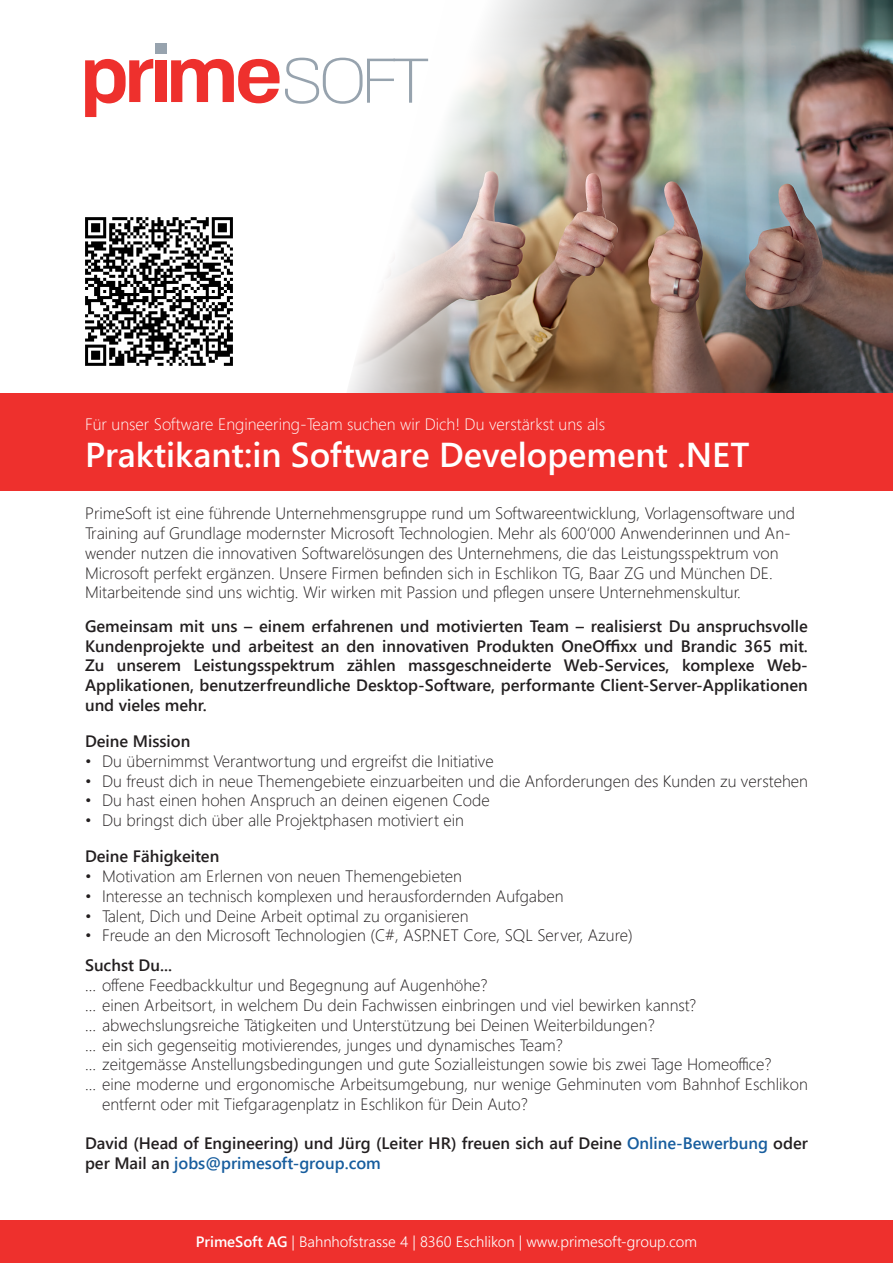
<style>
.page{position:relative;width:893px;height:1263px;background:#fff}
.page>*{position:absolute;margin:0;border:0;box-sizing:border-box;transform-origin:0 0}
.t1{font:600 34.5px "Segoe UI";color:#fff}
.t2{font:300 16.5px/19.8px "Segoe UI";color:#231f20}
.t3{font:600 16.5px/19.8px "Segoe UI";color:#231f20;text-align:justify}
.t4{font:300 16.5px "Segoe UI";color:#fff}
.t5{font:300 15px "Segoe UI";color:#fff}
.s1{color:#175d9e}
.s2{font-weight:600}
</style>
<div class="page">
<img style="left:346px;top:0;width:547px;height:394px">
<img style="left:85px;top:217px;width:148px;height:149px">
<div style="left:0;top:394px;width:893px;height:97px;background:#ee302d"></div>
<div style="left:0;top:1220px;width:893px;height:43px;background:#ee302d"></div>
<svg style="left:85px;top:59px;width:68px;height:58px"></svg>
<div style="left:155px;top:60px;width:12px;height:42px;background:#ee302d"></div>
<div style="left:155px;top:43px;width:12px;height:11px;background:#97a3ae"></div>
<svg style="left:171px;top:58px;width:257px;height:46px"></svg>
<p class="t4" style="left:85px;top:408px;width:521px">Für unser Software Engineering-Team suchen wir Dich! Du verstärkst uns als</p>
<p class="t1" style="left:85px;top:422px;width:666px">Praktikant:in Software Developement .NET</p>
<p class="t2" style="left:85px;top:502px;width:711px">PrimeSoft ist eine führende Unternehmensgruppe rund um Softwareentwicklung, Vorlagensoftware und Training auf Grundlage modernster Microsoft Technologien. Mehr als 600‘000 Anwenderinnen und An&shy;wender nutzen die innovativen Softwarelösungen des Unternehmens, die das Leistungsspektrum von Microsoft perfekt ergänzen. Unsere Firmen befinden sich in Eschlikon TG, Baar ZG und München DE.</p>
<p class="t2" style="left:85px;top:581px;width:657px">Mitarbeitende sind uns wichtig. Wir wirken mit Passion und pflegen unsere Unternehmenskultur.</p>
<p class="t3" style="left:85px;top:615px;width:724px">Gemeinsam mit uns – einem erfahrenen und motivierten Team – realisierst Du anspruchsvolle Kundenprojekte und arbeitest an den innovativen Produkten OneOffixx und Brandic 365 mit.<br>Zu unserem Leistungsspektrum zählen massgeschneiderte Web-Services, komplexe Web-Applikationen, benutzerfreundliche Desktop-Software, performante Client-Server-Applikationen und vieles mehr.</p>
<p class="t3" style="left:85px;top:730px;width:107px">Deine Mission</p>
<p class="t2" style="left:85px;top:749px;width:410px">• Du übernimmst Verantwortung und ergreifst die Initiative</p>
<p class="t2" style="left:85px;top:769px;width:724px">• Du freust dich in neue Themengebiete einzuarbeiten und die Anforderungen des Kunden zu verstehen</p>
<p class="t2" style="left:85px;top:789px;width:406px">• Du hast einen hohen Anspruch an deinen eigenen Code</p>
<p class="t2" style="left:85px;top:809px;width:380px">• Du bringst dich über alle Projektphasen motiviert ein</p>
<p class="t3" style="left:85px;top:845px;width:136px">Deine Fähigkeiten</p>
<p class="t2" style="left:85px;top:865px;width:379px">• Motivation am Erlernen von neuen Themengebieten</p>
<p class="t2" style="left:85px;top:884px;width:480px">• Interesse an technisch komplexen und herausfordernden Aufgaben</p>
<p class="t2" style="left:85px;top:904px;width:385px">• Talent, Dich und Deine Arbeit optimal zu organisieren</p>
<p class="t2" style="left:85px;top:924px;width:549px">• Freude an den Microsoft Technologien (C#, ASP.NET Core, SQL Server, Azure)</p>
<p class="t3" style="left:85px;top:954px;width:88px">Suchst Du...</p>
<p class="t2" style="left:85px;top:974px;width:404px">… offene Feedbackkultur und Begegnung auf Augenhöhe?</p>
<p class="t2" style="left:85px;top:994px;width:613px">… einen Arbeitsort, in welchem Du dein Fachwissen einbringen und viel bewirken kannst?</p>
<p class="t2" style="left:85px;top:1013px;width:571px">… abwechslungsreiche Tätigkeiten und Unterstützung bei Deinen Weiterbildungen?</p>
<p class="t2" style="left:85px;top:1033px;width:479px">... ein sich gegenseitig motivierendes, junges und dynamisches Team?</p>
<p class="t2" style="left:85px;top:1053px;width:688px">... zeitgemässe Anstellungsbedingungen und gute Sozialleistungen sowie bis zwei Tage Homeoffice?</p>
<p class="t2" style="left:102px;top:1073px;width:707px;text-indent:-17px">... eine moderne und ergonomische Arbeitsumgebung, nur wenige Gehminuten vom Bahnhof Eschlikon entfernt oder mit Tiefgaragenplatz in Eschlikon für Dein Auto?</p>
<p class="t3" style="left:85px;top:1132px;width:724px">David (Head of Engineering) und Jürg (Leiter HR) freuen sich auf Deine <span class="s1">Online-Bewerbung</span> oder per Mail an <span class="s1">jobs@primesoft-group.com</span></p>
<p class="t5" style="left:196px;top:1228px;width:503px"><span class="s2">PrimeSoft AG</span> | Bahnhofstrasse 4 | 8360 Eschlikon | www.primesoft-group.com</p>
</div>
